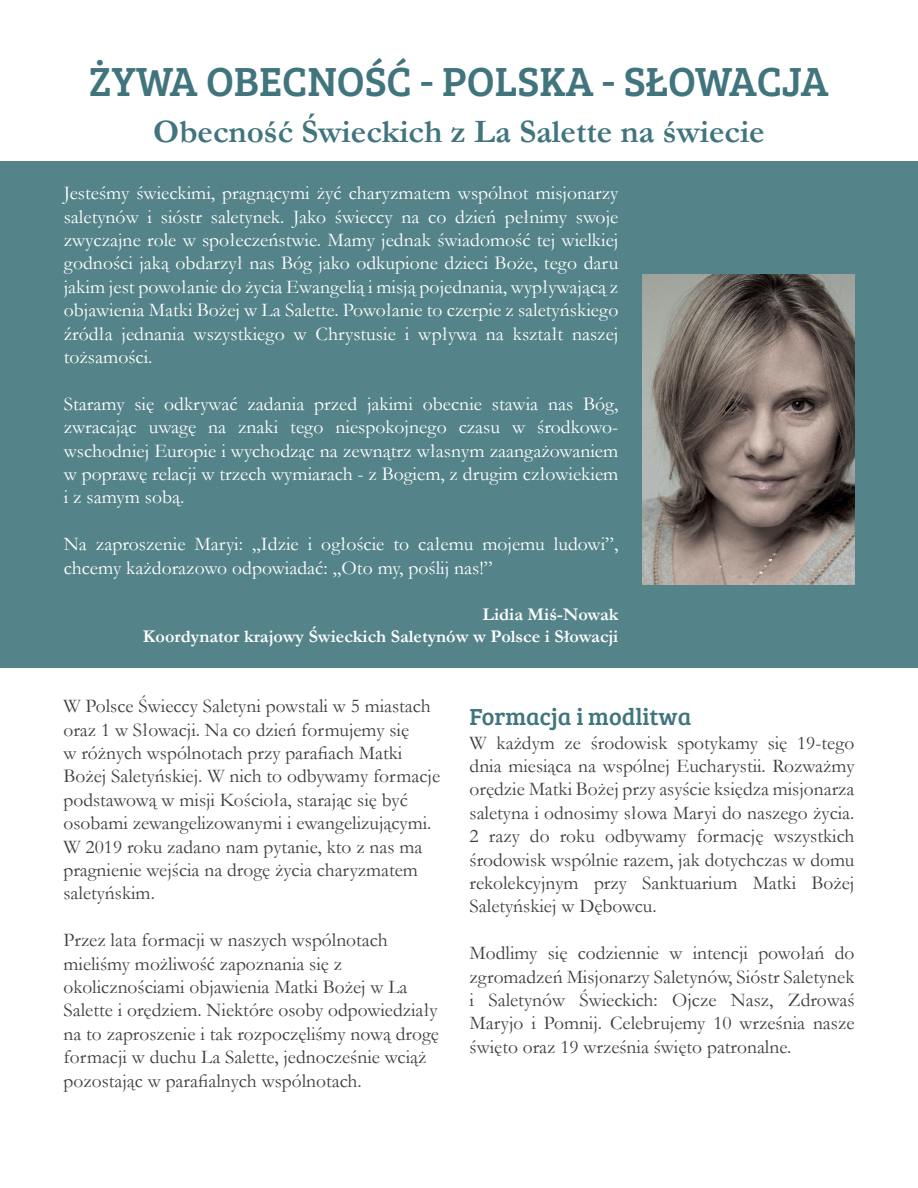
<style>
.page{position:relative;width:918px;height:1188px;background:#fff}
.page>*{position:absolute;margin:0;border:0;box-sizing:border-box;transform-origin:0 0}
.t1{font:42px "Bree Serif";color:#41757d}
.t2{font:700 33px "Garamond";color:#41757d}
.t3{font:24px "Bree Serif";color:#41757d}
.t4{font:19.5px/23.4px "Garamond";color:#3e3e3f}
.t5{font:19.5px/23.4px "Garamond";color:#fff;text-align:justify}
.t6{font:700 18px/21.6px "Garamond";color:#fff;text-align:right}
</style>
<div class="page">
<div style="left:0;top:161px;width:918px;height:507px;background:#54838a"></div>
<img style="left:643px;top:274px;width:211px;height:311px">
<h1 class="t1" style="left:89px;top:51px;width:741px">ŻYWA OBECNOŚĆ - POLSKA - SŁOWACJA</h1>
<h2 class="t2" style="left:153px;top:109px;width:613px">Obecność Świeckich z La Salette na świecie</h2>
<p class="t5" style="left:64px;top:181px;width:556px">Jesteśmy świeckimi, pragnącymi żyć charyzmatem wspólnot misjonarzy saletynów i sióstr saletynek. Jako świeccy na co dzień pełnimy swoje zwyczajne role w społeczeństwie. Mamy jednak świadomość tej wielkiej godności jaką obdarzył nas Bóg jako odkupione dzieci Boże, tego daru jakim jest powołanie do życia Ewangelią i misją pojednania, wypływającą z objawienia Matki Bożej w La Salette. Powołanie to czerpie z saletyńskiego źródła jednania wszystkiego w Chrystusie i wpływa na kształt naszej tożsamości.</p>
<p class="t5" style="left:64px;top:392px;width:556px">Staramy się odkrywać zadania przed jakimi obecnie stawia nas Bóg, zwracając uwagę na znaki tego niespokojnego czasu w środkowo&shy;wschodniej Europie i wychodząc na zewnątrz własnym zaangażowaniem w poprawę relacji w trzech wymiarach - z Bogiem, z drugim człowiekiem i z samym sobą.</p>
<p class="t5" style="left:64px;top:532px;width:556px">Na zaproszenie Maryi: „Idzie i ogłoście to całemu mojemu ludowi”, chcemy każdorazowo odpowiadać: „Oto my, poślij nas!”</p>
<p class="t6" style="left:143px;top:604px;width:477px">Lidia Miś-Nowak<br>Koordynator krajowy Świeckich Saletynów w Polsce i Słowacji</p>
<p class="t4" style="left:64px;top:694px;width:378px">W Polsce Świeccy Saletyni powstali w 5 miastach oraz 1 w Słowacji. Na co dzień formujemy się<br>w różnych wspólnotach przy parafiach Matki Bożej Saletyńskiej. W nich to odbywamy formacje podstawową w misji Kościoła, starając się być osobami zewangelizowanymi i ewangelizującymi.<br>W 2019 roku zadano nam pytanie, kto z nas ma pragnienie wejścia na drogę życia charyzmatem saletyńskim.</p>
<p class="t4" style="left:64px;top:928px;width:377px">Przez lata formacji w naszych wspólnotach mieliśmy możliwość zapoznania się z okolicznościami objawienia Matki Bożej w La Salette i orędziem. Niektóre osoby odpowiedziały na to zaproszenie i tak rozpoczęliśmy nową drogę formacji w duchu La Salette, jednocześnie wciąż pozostając w parafialnych wspólnotach.</p>
<p class="t3" style="left:470px;top:699px;width:223px">Formacja i modlitwa</p>
<p class="t4" style="left:470px;top:730px;width:386px;text-align:justify">W każdym ze środowisk spotykamy się 19-tego dnia miesiąca na wspólnej Eucharystii. Rozważmy orędzie Matki Bożej przy asyście księdza misjonarza saletyna i odnosimy słowa Maryi do naszego życia.<br>2 razy do roku odbywamy formację wszystkich środowisk wspólnie razem, jak dotychczas w domu rekolekcyjnym przy Sanktuarium Matki Bożej Saletyńskiej w Dębowcu.</p>
<p class="t4" style="left:470px;top:941px;width:386px;text-align:justify">Modlimy się codziennie w intencji powołań do zgromadzeń Misjonarzy Saletynów, Sióstr Saletynek i Saletynów Świeckich: Ojcze Nasz, Zdrowaś Maryjo i Pomnij. Celebrujemy 10 września nasze święto oraz 19 września święto patronalne.</p>
</div>
